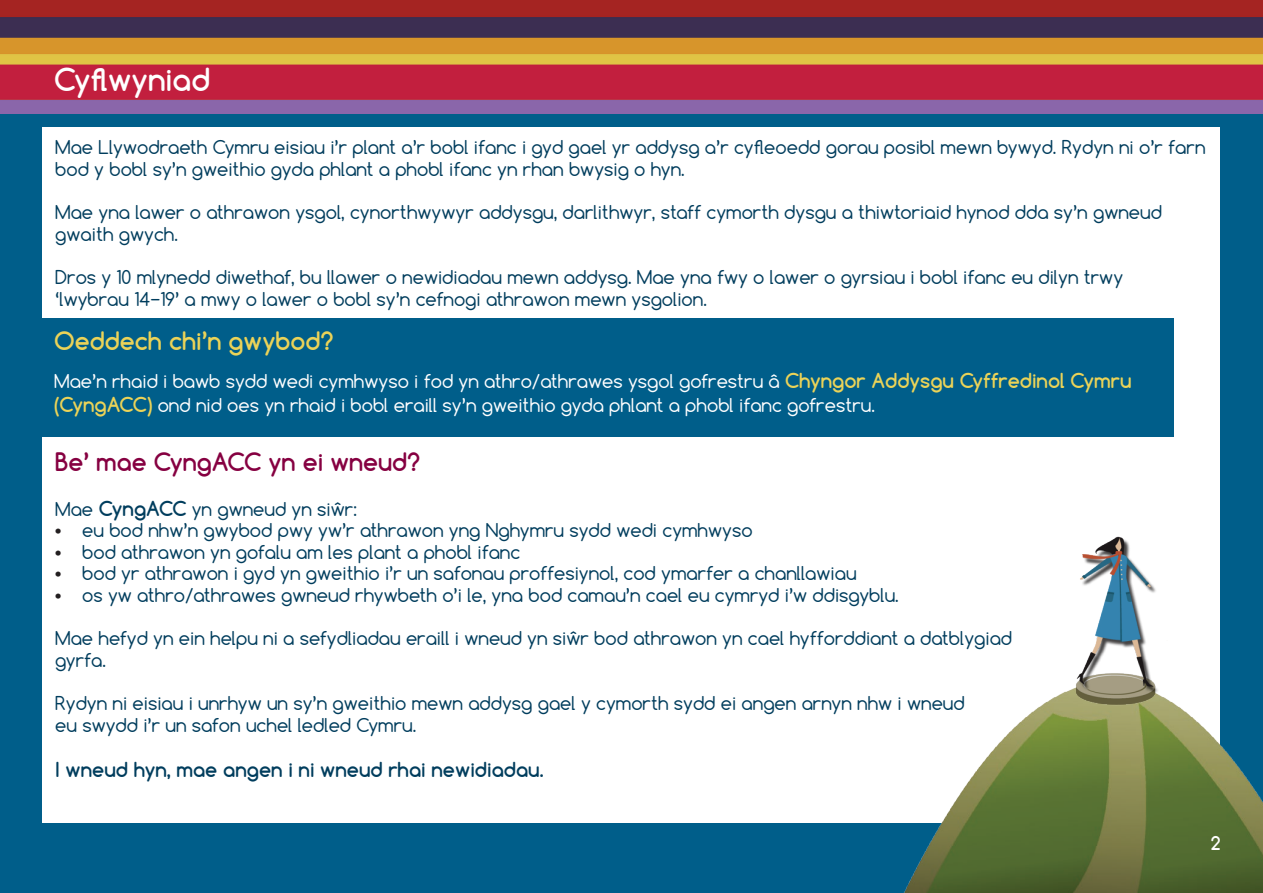
<style>
.page{position:relative;width:1263px;height:893px;background:#fff}
.page>*{position:absolute;margin:0;border:0;box-sizing:border-box;transform-origin:0 0}
.t1{font:700 30px "Comfortaa";color:#fff}
.t2{font:700 24px "Comfortaa";color:#860041}
.t3{font:700 24px "Comfortaa";color:#ebd358}
.t4{font:700 19.5px "Comfortaa";color:#003d5d}
.t5{font:18px/21.6px "Comfortaa";color:#003d5d}
.t6{font:18px/23.4px "Comfortaa";color:#fff}
.t7{font:700 18px "Comfortaa";color:#fff}
.s1{font-weight:700;font-size:19.5px;color:#ebd358}
.s2{font-weight:700;font-size:19.5px}
.s3{font-family:"Times";color:#231f20}
</style>
<div class="page">
<div style="left:0;top:112px;width:1263px;height:781px;background:#005e8a"></div>
<div style="left:43px;top:128px;width:1177px;height:695px;background:#fff"></div>
<img style="left:0;top:0;width:1263px;height:114px">
<div style="left:41px;top:319px;width:1133px;height:118px;background:#005e8a"></div>
<img style="left:904px;top:694px;width:359px;height:199px">
<img style="left:1060px;top:536px;width:114px;height:176px">
<h1 class="t1" style="left:54px;top:61px;width:157px">Cyflwyniad</h1>
<p class="t5" style="left:55px;top:137px;width:1152px">Mae Llywodraeth Cymru eisiau i’r plant a’r bobl ifanc i gyd gael yr addysg a’r cyfleoedd gorau posibl mewn bywyd. Rydyn ni o’r farn bod y bobl sy’n gweithio gyda phlant a phobl ifanc yn rhan bwysig o hyn.</p>
<p class="t5" style="left:55px;top:201px;width:1108px">Mae yna lawer o athrawon ysgol, cynorthwywyr addysgu, darlithwyr, staff cymorth dysgu a thiwtoriaid hynod dda sy’n gwneud gwaith gwych.</p>
<p class="t5" style="left:55px;top:266px;width:1069px">Dros y 10 mlynedd diwethaf, bu llawer o newidiadau mewn addysg. Mae yna fwy o lawer o gyrsiau i bobl ifanc eu dilyn trwy ‘lwybrau 14−19’ a mwy o lawer o bobl sy’n cefnogi athrawon mewn ysgolion.</p>
<h2 class="t3" style="left:54px;top:326px;width:281px">Oeddech chi’n gwybod?</h2>
<p class="t6" style="left:54px;top:369px;width:1079px">Mae’n rhaid i bawb sydd wedi cymhwyso i fod yn athro/athrawes ysgol gofrestru â <span class="s1">Chyngor Addysgu Cyffredinol Cymru (CyngACC)</span> ond nid oes yn rhaid i bobl eraill sy’n gweithio gyda phlant a phobl ifanc gofrestru.</p>
<h2 class="t2" style="left:55px;top:446px;width:367px">Be’ mae CyngACC yn ei wneud?</h2>
<p class="t5" style="left:55px;top:498px;width:303px">Mae <span class="s2">CyngACC</span> yn gwneud yn siŵr:</p>
<p class="t5" style="left:55px;top:519px;width:699px"><span class="s3">•</span> eu bod nhw’n gwybod pwy yw’r athrawon yng Nghymru sydd wedi cymhwyso</p>
<p class="t5" style="left:55px;top:541px;width:467px"><span class="s3">•</span> bod athrawon yn gofalu am les plant a phobl ifanc</p>
<p class="t5" style="left:55px;top:563px;width:803px"><span class="s3">•</span> bod yr athrawon i gyd yn gweithio i’r un safonau proffesiynol, cod ymarfer a chanllawiau</p>
<p class="t5" style="left:55px;top:584px;width:845px"><span class="s3">•</span> os yw athro/athrawes gwneud rhywbeth o’i le, yna bod camau’n cael eu cymryd i’w ddisgyblu.</p>
<p class="t5" style="left:55px;top:627px;width:958px">Mae hefyd yn ein helpu ni a sefydliadau eraill i wneud yn siŵr bod athrawon yn cael hyfforddiant a datblygiad gyrfa.</p>
<p class="t5" style="left:55px;top:692px;width:911px">Rydyn ni eisiau i unrhyw un sy’n gweithio mewn addysg gael y cymorth sydd ei angen arnyn nhw i wneud eu swydd i’r un safon uchel ledled Cymru.</p>
<p class="t4" style="left:55px;top:757px;width:490px">I wneud hyn, mae angen i ni wneud rhai newidiadau.</p>
<p class="t7" style="left:1211px;top:831px;width:11px">2</p>
</div>
